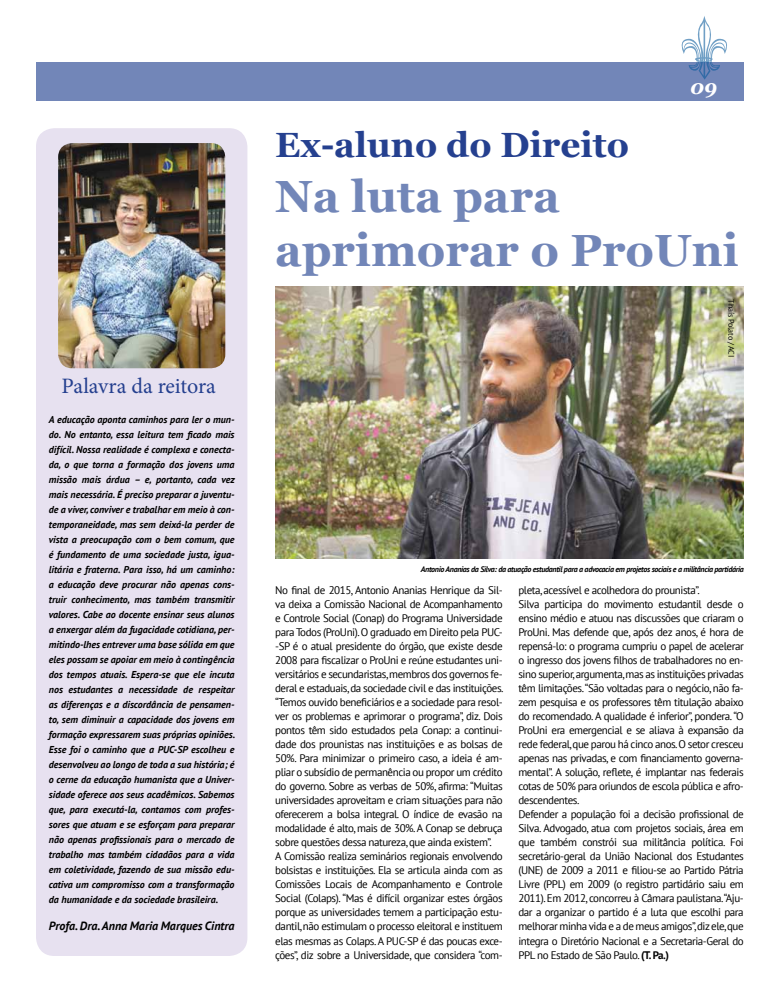
<style>
.page{position:relative;width:780px;height:993px;background:#fff}
.page>*{position:absolute;margin:0;border:0;box-sizing:border-box;transform-origin:0 0}
.t1{font:700 45px/54px "Georgia";color:#7286b8}
.t2{font:700 35px "Georgia";color:#25408f}
.t3{font:22px "Minion Pro";color:#25408f}
.t4{font:italic 700 20px "Georgia";color:#fff}
.t5{font:italic 700 12px "PT Sans";color:#000}
.t6{font:11px/14px "PT Sans";letter-spacing:-.04em;color:#000}
.t7{font:italic 700 10px/15px "PT Sans";color:#000;text-align:justify}
.t8{font:italic 700 8px "PT Sans";letter-spacing:-.04em;color:#000}
.t9{font:8px "PT Sans";letter-spacing:-.02em;color:#000}
.s1{font-weight:700}
</style>
<div class="page">
<div style="left:36px;top:63px;width:708px;height:38px;background:#7286b8"></div>
<svg style="left:680px;top:16px;width:48px;height:64px"></svg>
<div style="left:36px;top:128px;width:211px;height:827px;background:#e7e1f0;border-radius:18px"></div>
<img style="left:58px;top:143px;width:167px;height:225px">
<img style="left:275px;top:286px;width:469px;height:272px">
<h3 class="t3" style="left:62px;top:371px;width:156px">Palavra da reitora</h3>
<p class="t7" style="left:49px;top:411px;width:188px">A educação aponta caminhos para ler o mun&shy;do. No entanto, essa leitura tem ficado mais difícil. Nossa realidade é complexa e conecta&shy;da, o que torna a formação dos jovens uma missão mais árdua – e, portanto, cada vez mais necessária. É preciso preparar a juventu&shy;de a viver, conviver e trabalhar em meio à con&shy;temporaneidade, mas sem deixá-la perder de vista a preocupação com o bem comum, que é fundamento de uma sociedade justa, igua&shy;litária e fraterna. Para isso, há um caminho: a educação deve procurar não apenas cons&shy;truir conhecimento, mas também transmitir valores. Cabe ao docente ensinar seus alunos a enxergar além da fugacidade cotidiana, per&shy;mitindo-lhes entrever uma base sólida em que eles possam se apoiar em meio à contingência dos tempos atuais. Espera-se que ele incuta nos estudantes a necessidade de respeitar as diferenças e a discordância de pensamen&shy;to, sem diminuir a capacidade dos jovens em formação expressarem suas próprias opiniões.<br>Esse foi o caminho que a PUC-SP escolheu e desenvolveu ao longo de toda a sua história; é o cerne da educação humanista que a Univer&shy;sidade oferece aos seus acadêmicos. Sabemos que, para executá-la, contamos com profes&shy;sores que atuam e se esforçam para preparar não apenas profissionais para o mercado de trabalho mas também cidadãos para a vida em coletividade, fazendo de sua missão edu&shy;cativa um compromisso com a transformação da humanidade e da sociedade brasileira.</p>
<p class="t5" style="left:49px;top:917px;width:187px">Profa. Dra. Anna Maria Marques Cintra</p>
<h3 class="t4" style="left:690px;top:74px;width:28px">09</h3>
<h2 class="t2" style="left:275px;top:123px;width:355px">Ex-aluno do Direito</h2>
<h1 class="t1" style="left:275px;top:169px;width:465px">Na luta para aprimorar o ProUni</h1>
<p class="t9" style="left:736px;top:299px;width:59px;rotate:90deg">Thaís Polato / ACI</p>
<p class="t8" style="left:421px;top:563px;width:324px">Antonio Ananias da Silva: da atuação estudantil para a advocacia em projetos sociais e a militância partidária</p>
<p class="t6" style="left:275px;top:582px;width:230px">No final de 2015, Antonio Ananias Henrique da Sil&shy;va deixa a Comissão Nacional de Acompanhamento e Controle Social (Conap) do Programa Universidade para Todos (ProUni). O graduado em Direito pela PUC--SP é o atual presidente do órgão, que existe desde 2008 para fiscalizar o ProUni e reúne estudantes uni&shy;versitários e secundaristas, membros dos governos fe&shy;deral e estaduais, da sociedade civil e das instituições. “Temos ouvido beneficiários e a sociedade para resol&shy;ver os problemas e aprimorar o programa”, diz. Dois pontos têm sido estudados pela Conap: a continui&shy;dade dos prounistas nas instituições e as bolsas de 50%. Para minimizar o primeiro caso, a ideia é am&shy;pliar o subsídio de permanência ou propor um crédito do governo. Sobre as verbas de 50%, afirma: “Muitas universidades aproveitam e criam situações para não oferecerem a bolsa integral. O índice de evasão na modalidade é alto, mais de 30%. A Conap se debruça sobre questões dessa natureza, que ainda existem”.<br>A Comissão realiza seminários regionais envolvendo bolsistas e instituições. Ela se articula ainda com as Comissões Locais de Acompanhamento e Controle Social (Colaps). “Mas é difícil organizar estes órgãos porque as universidades temem a participação estu&shy;dantil, não estimulam o processo eleitoral e instituem elas mesmas as Colaps. A PUC-SP é das poucas exce&shy;ções”, diz sobre a Universidade, que considera “com-</p>
<p class="t6" style="left:518px;top:582px;width:227px">pleta, acessível e acolhedora do prounista”.<br>Silva participa do movimento estudantil desde o ensino médio e atuou nas discussões que criaram o ProUni. Mas defende que, após dez anos, é hora de repensá-lo: o programa cumpriu o papel de acelerar o ingresso dos jovens filhos de trabalhadores no en&shy;sino superior, argumenta, mas as instituições privadas têm limitações. “São voltadas para o negócio, não fa&shy;zem pesquisa e os professores têm titulação abaixo do recomendado. A qualidade é inferior”, pondera. “O ProUni era emergencial e se aliava à expansão da rede federal, que parou há cinco anos. O setor cresceu apenas nas privadas, e com financiamento governa&shy;mental”. A solução, reflete, é implantar nas federais cotas de 50% para oriundos de escola pública e afro&shy;descendentes.<br>Defender a população foi a decisão profissional de Silva. Advogado, atua com projetos sociais, área em que também constrói sua militância política. Foi secretário-geral da União Nacional dos Estudantes (UNE) de 2009 a 2011 e filiou-se ao Partido Pátria Livre (PPL) em 2009 (o registro partidário saiu em 2011). Em 2012, concorreu à Câmara paulistana.“Aju&shy;dar a organizar o partido é a luta que escolhi para melhorar minha vida e a de meus amigos”, diz ele, que integra o Diretório Nacional e a Secretaria-Geral do PPL no Estado de São Paulo. <span class="s1">(T. Pa.)</span></p>
</div>
